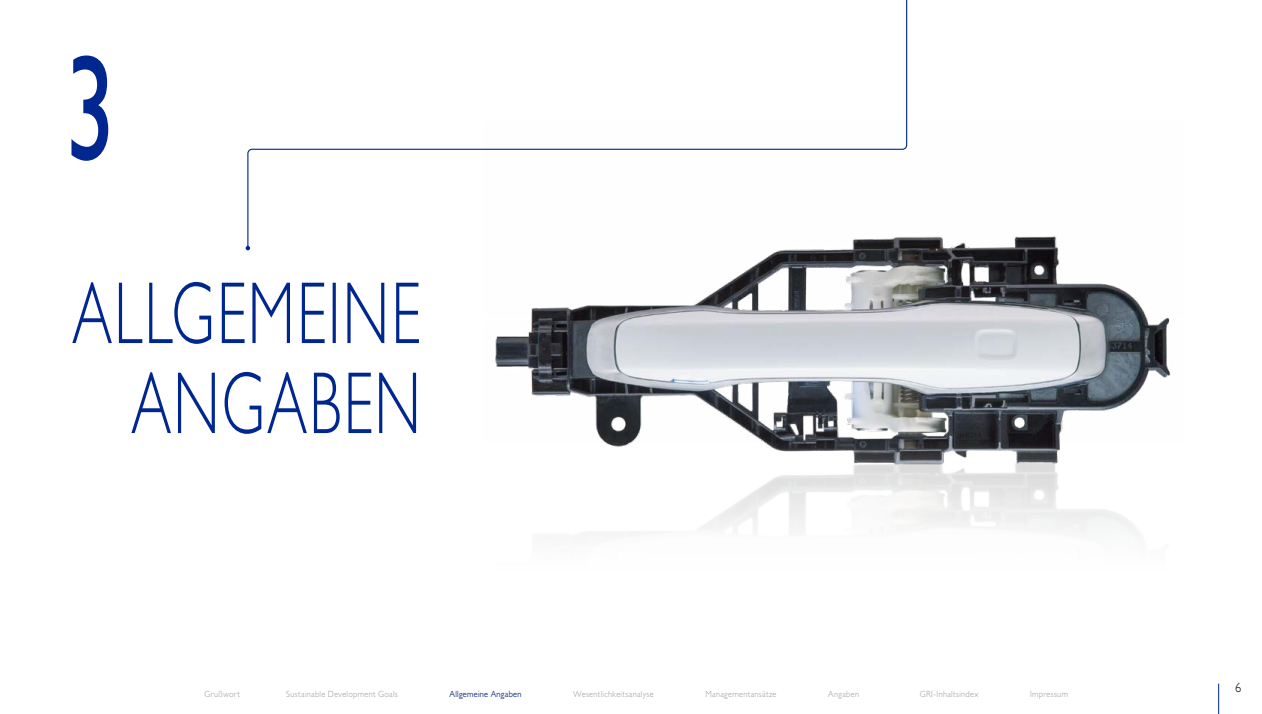
<style>
.page{position:relative;width:1262px;height:714px;background:#fff}
.page>*{position:absolute;margin:0;border:0;box-sizing:border-box;transform-origin:0 0}
.t1{font:150.45px "Gill Sans Std";color:#00268f;scale:.68 1}
.t2{font:300 13.5px "Gill Sans Std";color:#000;scale:.92 1}
.t3{font:300 9px "Gill Sans Std";letter-spacing:.04em;color:#999;scale:.92 1}
.t4{font:300 9px "Gill Sans Std";letter-spacing:.04em;color:#00268f;scale:.92 1}
</style>
<div class="page">
<img style="left:495px;top:121px;width:676px;height:413px">
<svg style="left:247px;top:0;width:660px;height:249px"></svg>
<svg style="left:246px;top:246px;width:4px;height:4px"></svg>
<hr style="left:1218px;top:684px;width:1px;height:30px;background:#00268f">
<svg style="left:131px;top:372px;width:285px;height:62px"></svg>
<svg style="left:72px;top:282px;width:347px;height:62px"></svg>
<h1 class="t1" style="left:65px;top:22px;width:76px">3</h1>
<p class="t3" style="left:204px;top:689px;width:40px">Grußwort</p>
<p class="t3" style="left:286px;top:689px;width:123px">Sustainable Development Goals</p>
<p class="t4" style="left:449px;top:689px;width:80px">Allgemeine Angaben</p>
<p class="t3" style="left:573px;top:689px;width:89px">Wesentlichkeitsanalyse</p>
<p class="t3" style="left:705px;top:689px;width:79px">Managementansätze</p>
<p class="t3" style="left:828px;top:689px;width:35px">Angaben</p>
<p class="t3" style="left:919px;top:689px;width:65px">GRI-Inhaltsindex</p>
<p class="t3" style="left:1030px;top:689px;width:43px">Impressum</p>
<h2 class="t2" style="left:1235px;top:680px;width:8px">6</h2>
</div>
